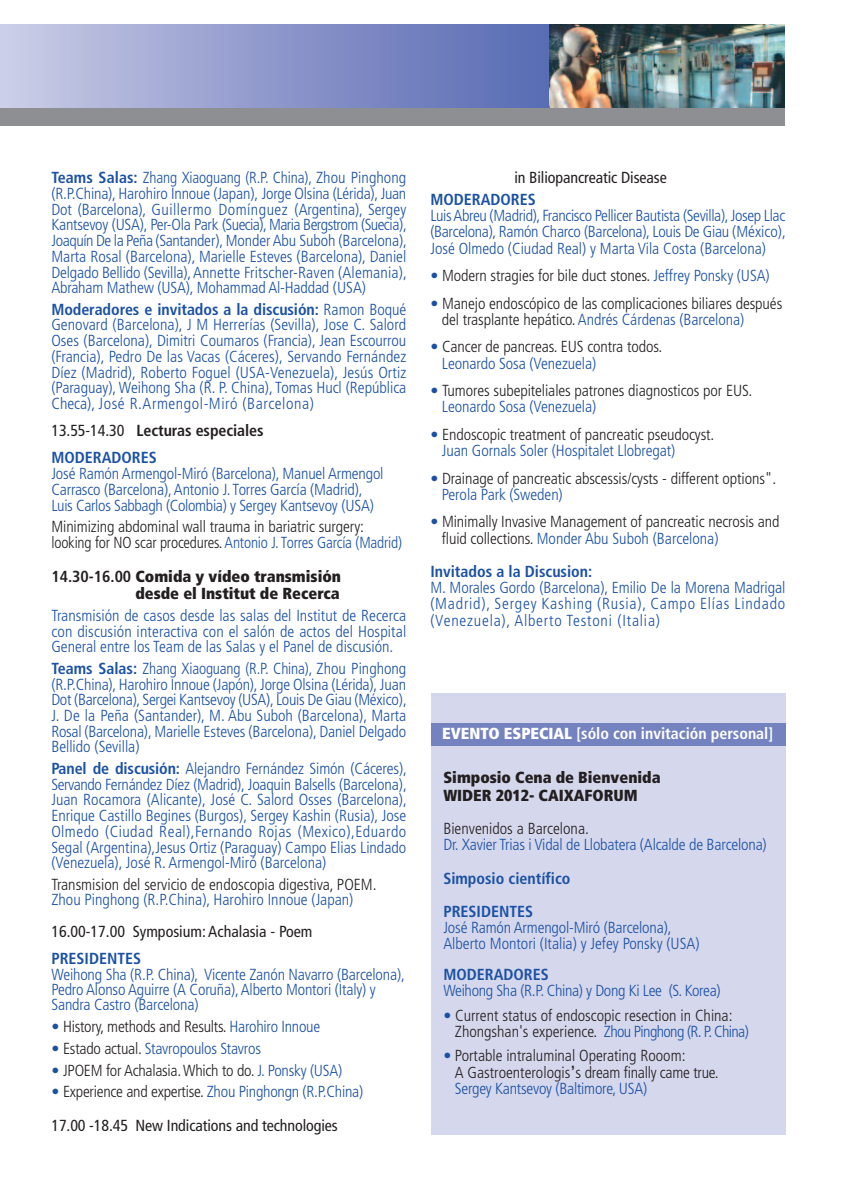
<style>
.page{position:relative;width:842px;height:1191px;background:#fff}
.page>*{position:absolute;margin:0;border:0;box-sizing:border-box;transform-origin:0 0}
.t1{font:300 condensed 16px/15.8px "Frutiger";letter-spacing:-.01em;color:#1b51a3;text-align:justify}
.t2{font:300 condensed 16px/16.2px "Frutiger";letter-spacing:-.005em;color:#231f20}
.t3{font:300 condensed 16px/15.8px "Frutiger";letter-spacing:-.01em;color:#1b51a3;text-align:justify;scale:.96 1}
.t4{font:condensed 16px/33.4px "Frutiger";letter-spacing:-.005em;color:#231f20}
.t5{font:900 condensed 16px/17.2px "Frutiger";color:#231f20;text-align:right}
.t6{font:700 condensed 16px/33.2px "Frutiger";color:#1b51a3}
.t7{font:700 condensed 16px "Frutiger";color:#fff}
.t8{font:700 condensed 16px/27px "Frutiger";letter-spacing:-.005em;color:#231f20}
.s1{font-weight:700}
.s2{font-weight:400}
.s3{color:#1b51a3}
.s4{color:#231f20}
.s5{font-weight:300;color:#1b51a3}
.s6{font-weight:300}
.s7{font-weight:900}
.s8{font-family:"Lucida Grande";font-weight:400;font-stretch:normal}
</style>
<div class="page">
<div style="left:431px;top:693px;width:354px;height:441px;background:#d5d7ec"></div>
<div style="left:431px;top:723px;width:354px;height:22px;background:#7582c0"></div>
<svg style="left:0;top:24px;width:549px;height:85px;background:#8f99cb"></svg>
<img style="left:549px;top:24px;width:235px;height:85px">
<div style="left:0;top:109px;width:784px;height:17px;background:#8d8f92"></div>
<p class="t3" style="left:51px;top:171px;width:372px"><span class="s1">Teams Salas:</span> Zhang Xiaoguang (R.P. China), Zhou Pinghong (R.P.China), Harohiro Innoue (Japan), Jorge Olsina (Lérida), Juan Dot (Barcelona), Guillermo Domínguez (Argentina), Sergey Kantsevoy (USA), Per-Ola Park (Suecia), Maria Bergstrom (Suecia), Joaquín De la Peña (Santander), Monder Abu Suboh (Barcelona), Marta Rosal (Barcelona), Marielle Esteves (Barcelona), Daniel Delgado Bellido (Sevilla),Annette Fritscher-Raven (Alemania), Abraham Mathew (USA), Mohammad Al-Haddad (USA)</p>
<p class="t1" style="left:51px;top:302px;width:356px"><span class="s1">Moderadores e invitados a la discusión:</span> Ramon Boqué Genovard (Barcelona), J M Herrerías (Sevilla), Jose C. Salord Oses (Barcelona), Dimitri Coumaros (Francia), Jean Escourrou (Francia), Pedro De las Vacas (Cáceres), Servando Fernández Díez (Madrid), Roberto Foguel (USA-Venezuela), Jesús Ortiz (Paraguay),Weihong Sha (R. P. China), Tomas Hucl (República Checa), José R.Armengol-Miró (Barcelona)</p>
<p class="t8" style="left:51px;top:418px;width:214px"><span class="s2">13.55-14.30</span> Lecturas especiales<br><span class="s3">MODERADORES</span></p>
<p class="t1" style="left:51px;top:467px;width:334px;text-align:left">José Ramón Armengol-Miró (Barcelona), Manuel Armengol<br>Carrasco (Barcelona),Antonio J. Torres García (Madrid),<br>Luis Carlos Sabbagh (Colombia) y Sergey Kantsevoy (USA)</p>
<p class="t2" style="left:51px;top:520px;width:352px">Minimizing abdominal wall trauma in bariatric surgery: looking for NO scar procedures.<span class="s3">Antonio J. Torres García (Madrid)</span></p>
<p class="t5" style="left:51px;top:569px;width:291px"><span class="s1">14.30-16.00</span> Comida y vídeo transmisión desde el Institut de Recerca</p>
<p class="t1" style="left:51px;top:608px;width:356px">Transmisión de casos desde las salas del Institut de Recerca con discusión interactiva con el salón de actos del Hospital General entre los Team de las Salas y el Panel de discusión.</p>
<p class="t3" style="left:51px;top:661px;width:372px"><span class="s1">Teams Salas:</span> Zhang Xiaoguang (R.P. China), Zhou Pinghong (R.P.China), Harohiro Innoue (Japón), Jorge Olsina (Lérida), Juan Dot (Barcelona), Sergei Kantsevoy (USA),Louis De Giau (México), J. De la Peña (Santander), M. Abu Suboh (Barcelona), Marta Rosal (Barcelona), Marielle Esteves (Barcelona), Daniel Delgado Bellido (Sevilla)</p>
<p class="t1" style="left:51px;top:761px;width:357px"><span class="s1">Panel de discusión:</span> Alejandro Fernández Simón (Cáceres), Servando Fernández Díez (Madrid), Joaquin Balsells (Barcelona), Juan Rocamora (Alicante), José C. Salord Osses (Barcelona), Enrique Castillo Begines (Burgos), Sergey Kashin (Rusia), Jose Olmedo (Ciudad Real),Fernando Rojas (Mexico),Eduardo Segal (Argentina),Jesus Ortiz (Paraguay) Campo Elias Lindado (Venezuela), José R. Armengol-Miró (Barcelona)</p>
<p class="t2" style="left:51px;top:877px;width:327px">Transmision del servicio de endoscopia digestiva, POEM.</p>
<p class="t1" style="left:51px;top:893px;width:303px">Zhou Pinghong (R.P.China), Harohiro Innoue (Japan)</p>
<p class="t4" style="left:51px;top:916px;width:263px">16.00-17.00 Symposium: Achalasia - Poem</p>
<p class="t6" style="left:51px;top:943px;width:91px">PRESIDENTES</p>
<p class="t1" style="left:51px;top:967px;width:355px;text-align:left">Weihong Sha (R.P. China), Vicente Zanón Navarro (Barcelona),<br>Pedro Alonso Aguirre (A Coruña),Alberto Montori (Italy) y<br>Sandra Castro (Barcelona)</p>
<p class="t2" style="left:51px;top:1019px;width:270px"><span class="s3">•</span> History, methods and Results. <span class="s3">Harohiro Innoue</span></p>
<p class="t1" style="left:51px;top:1041px;width:211px">• <span class="s4">Estado actual.</span> Stavropoulos Stavros</p>
<p class="t2" style="left:51px;top:1063px;width:292px"><span class="s3">•</span> JPOEM for Achalasia.Which to do. <span class="s3">J. Ponsky (USA)</span></p>
<p class="t4" style="left:51px;top:1076px;width:313px"><span class="s5">•</span> <span class="s6">Experience and expertise.</span> <span class="s5">Zhou Pinghongn (R.P.China)<br></span>17.00 -18.45 New Indications and technologies</p>
<p class="t4" style="left:514px;top:162px;width:154px">in Biliopancreatic Disease</p>
<p class="t6" style="left:430px;top:184px;width:107px">MODERADORES</p>
<p class="t1" style="left:430px;top:209px;width:357px">LuisAbreu (Madrid), Francisco Pellicer Bautista (Sevilla),Josep Llac (Barcelona), Ramón Charco (Barcelona), Louis De Giau (México), José Olmedo (Ciudad Real) y Marta Vila Costa (Barcelona)</p>
<p class="t2" style="left:430px;top:269px;width:341px"><span class="s3">•</span> Modern stragies for bile duct stones. <span class="s3">Jeffrey Ponsky (USA)</span></p>
<p class="t2" style="left:442px;top:296px;width:342px;text-indent:-11px"><span class="s3">•</span> Manejo endoscópico de las complicaciones biliares después del trasplante hepático.<span class="s3">Andrés Cárdenas (Barcelona)</span></p>
<p class="t2" style="left:442px;top:340px;width:222px;text-indent:-12px"><span class="s3">•</span> Cancer de pancreas. EUS contra todos.<br><span class="s3">Leonardo Sosa (Venezuela)</span></p>
<p class="t2" style="left:442px;top:384px;width:312px;text-indent:-12px"><span class="s3">•</span> Tumores subepiteliales patrones diagnosticos por EUS.<br><span class="s3">Leonardo Sosa (Venezuela)</span></p>
<p class="t2" style="left:442px;top:427px;width:274px;text-indent:-12px"><span class="s3">•</span> Endoscopic treatment of pancreatic pseudocyst.<br><span class="s3">Juan Gornals Soler (Hospitalet Llobregat)</span></p>
<p class="t2" style="left:442px;top:471px;width:336px;text-indent:-11px"><span class="s3">•</span> Drainage of pancreatic abscessis/cysts - different options".<br><span class="s3">Perola Park (Sweden)</span></p>
<p class="t2" style="left:442px;top:515px;width:339px;text-indent:-11px"><span class="s3">•</span> Minimally Invasive Management of pancreatic necrosis and fluid collections. <span class="s3">Monder Abu Suboh (Barcelona)</span></p>
<p class="t6" style="left:430px;top:556px;width:163px">Invitados a la Discusion:</p>
<p class="t1" style="left:430px;top:581px;width:356px">M. Morales Gordo (Barcelona), Emilio De la Morena Madrigal (Madrid), Sergey Kashing (Rusia), Campo Elías Lindado (Venezuela), Alberto Testoni (Italia)</p>
<p class="t7" style="left:442px;top:726px;width:332px"><span class="s7">EVENTO ESPECIAL</span> [sólo con invitación personal]</p>
<p class="t5" style="left:443px;top:770px;width:219px;text-align:left">Simposio Cena de Bienvenida<br>WIDER 2012- CAIXAFORUM</p>
<p class="t2" style="left:443px;top:821px;width:147px">Bienvenidos a Barcelona.</p>
<p class="t1" style="left:443px;top:838px;width:325px">Dr. Xavier Trias i Vidal de Llobatera (Alcalde de Barcelona)</p>
<p class="t6" style="left:443px;top:862px;width:128px">Simposio científico<br>PRESIDENTES</p>
<p class="t1" style="left:443px;top:920px;width:258px">José Ramón Armengol-Miró (Barcelona),<br>Alberto Montori (Italia) y Jefey Ponsky (USA)</p>
<p class="t6" style="left:443px;top:958px;width:107px">MODERADORES</p>
<p class="t1" style="left:443px;top:983px;width:279px">Weihong Sha (R.P. China) y Dong Ki Lee (S. Korea)</p>
<p class="t2" style="left:455px;top:1008px;width:295px;text-indent:-12px"><span class="s3">•</span> Current status of endoscopic resection in China:<br>Zhongshan's experience. <span class="s3">Zhou Pinghong (R. P.China)</span></p>
<p class="t2" style="left:455px;top:1049px;width:265px;text-indent:-12px"><span class="s3">•</span> Portable intraluminal Operating Rooom:<br>A Gastroenterologis<span class="s8">’</span>s dream finally came true.<br><span class="s3">Sergey Kantsevoy (Baltimore, USA)</span></p>
</div>
